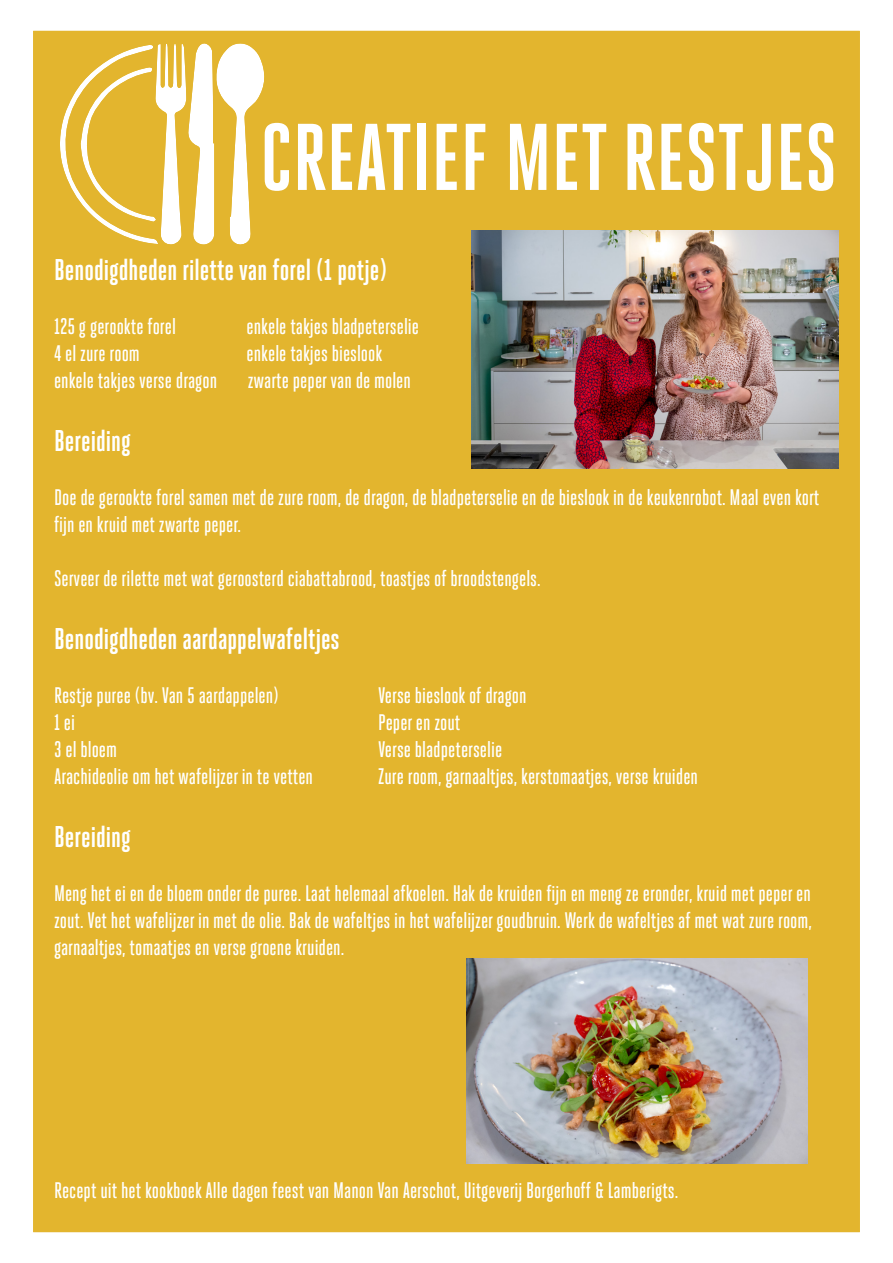
<style>
.page{position:relative;width:893px;height:1263px;background:#fff}
.page>*{position:absolute;margin:0;border:0;box-sizing:border-box;transform-origin:0 0}
.t1{font:700 94.5px "Heroic Condensed";color:#fff}
.t2{font:700 30px "Heroic Condensed";color:#fff}
.t3{font:500 22.5px/27px "Heroic Condensed";color:#fff}
</style>
<div class="page">
<div style="left:33px;top:31px;width:827px;height:1201px;background:#e3b52e"></div>
<img style="left:466px;top:958px;width:341px;height:206px">
<img style="left:472px;top:230px;width:367px;height:238px">
<p class="t1" style="left:260px;top:105px;width:578px">CREATIEF MET RESTJES</p>
<p class="t2" style="left:54px;top:253px;width:335px">Benodigdheden rilette van forel (1 potje)</p>
<p class="t3" style="left:54px;top:313px;width:123px">125 g gerookte forel</p>
<p class="t3" style="left:247px;top:313px;width:174px">enkele takjes bladpeterselie</p>
<p class="t3" style="left:54px;top:340px;width:87px">4 el zure room</p>
<p class="t3" style="left:247px;top:340px;width:137px">enkele takjes bieslook</p>
<p class="t3" style="left:54px;top:367px;width:165px">enkele takjes verse dragon</p>
<p class="t3" style="left:248px;top:367px;width:165px">zwarte peper van de molen</p>
<p class="t2" style="left:54px;top:424px;width:78px">Bereiding</p>
<p class="t3" style="left:54px;top:484px;width:767px">Doe de gerookte forel samen met de zure room, de dragon, de bladpeterselie en de bieslook in de keukenrobot. Maal even kort fijn en kruid met zwarte peper.</p>
<p class="t3" style="left:54px;top:565px;width:488px">Serveer de rilette met wat geroosterd ciabattabrood, toastjes of broodstengels.</p>
<p class="t2" style="left:54px;top:622px;width:287px">Benodigdheden aardappelwafeltjes</p>
<p class="t3" style="left:54px;top:682px;width:226px">Restje puree (bv. Van 5 aardappelen)</p>
<p class="t3" style="left:378px;top:682px;width:150px">Verse bieslook of dragon</p>
<p class="t3" style="left:54px;top:709px;width:23px">1 ei</p>
<p class="t3" style="left:378px;top:709px;width:84px">Peper en zout</p>
<p class="t3" style="left:54px;top:736px;width:65px">3 el bloem</p>
<p class="t3" style="left:378px;top:736px;width:126px">Verse bladpeterselie</p>
<p class="t3" style="left:54px;top:763px;width:261px">Arachideolie om het wafelijzer in te vetten</p>
<p class="t3" style="left:378px;top:763px;width:321px">Zure room, garnaaltjes, kerstomaatjes, verse kruiden</p>
<p class="t2" style="left:54px;top:820px;width:78px">Bereiding</p>
<p class="t3" style="left:54px;top:880px;width:759px;text-align:justify">Meng het ei en de bloem onder de puree. Laat helemaal afkoelen. Hak de kruiden fijn en meng ze eronder, kruid met peper en zout. Vet het wafelijzer in met de olie. Bak de wafeltjes in het wafelijzer goudbruin. Werk de wafeltjes af met wat zure room, garnaaltjes, tomaatjes en verse groene kruiden.</p>
<p class="t3" style="left:54px;top:1177px;width:626px">Recept uit het kookboek Alle dagen feest van Manon Van Aerschot, Uitgeverij Borgerhoff &amp; Lamberigts.</p>
</div>
